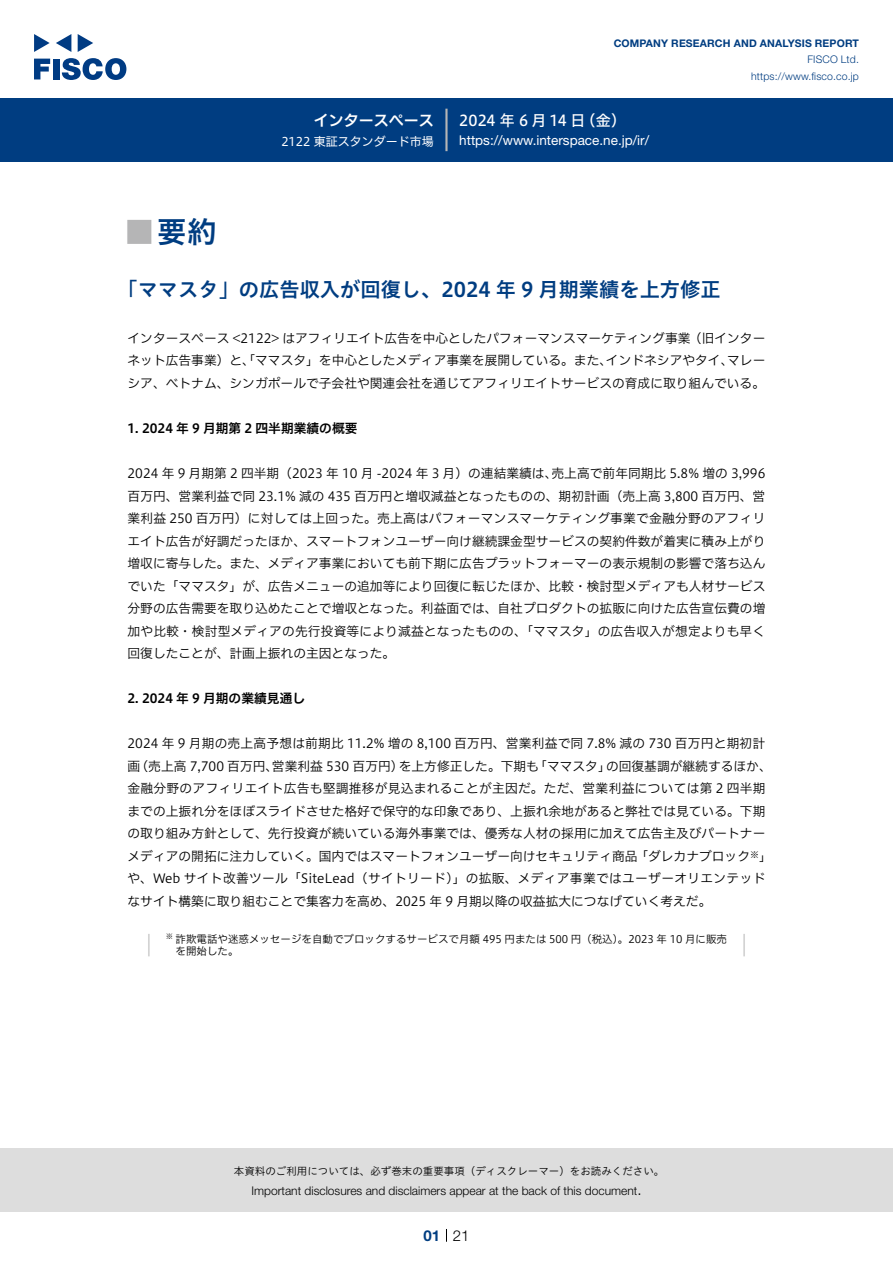
<style>
.page{position:relative;width:893px;height:1263px;background:#fff}
.page>*{position:absolute;margin:0;border:0;box-sizing:border-box;transform-origin:0 0}
.t1{font:30px "Hiragino UD Sans Std N W6";color:#003d81}
.t2{font:24px "Hiragino UD Sans Std N W6";color:#b5b5b6}
.t3{font:20.25px "Hiragino UD Sans Std W6";color:#003d81}
.t4{font:15px "Hiragino UD Sans F Std N W5";color:#fff}
.t5{font:15px "Hiragino UD Sans F Std N W6";color:#fff}
.t6{font:300 15px "Helvetica Neue LT Std";color:#000}
.t7{font:700 15px "Helvetica Neue LT Std";color:#003d81}
.t8{font:13.5px "Helvetica Neue LT Std";color:#fff}
.t9{font:12.75px/22.5px "Hiragino UD Sans F Std N W3";color:#000}
.t10{font:12.75px "Hiragino UD Sans F Std N W3";letter-spacing:.02em;color:#000}
.t11{font:12.75px "Hiragino UD Sans F Std N W6";color:#000}
.t12{font:300 12px "Helvetica Neue LT Std";color:#000}
.t13{font:12px "Hiragino UD Sans F Std N W4";color:#fff}
.t14{font:10.5px "Hiragino UD Sans F Std N W3";color:#000}
.t15{font:10.5px "Hiragino UD Sans Std W3";color:#000}
.t16{font:700 10.5px "Helvetica Neue LT Std";letter-spacing:.015em;color:#003d81}
.t17{font:300 10.5px/16.5px "Helvetica Neue LT Std";letter-spacing:.015em;color:#003d81;text-align:right}
.t18{font:8.85px "Hiragino UD Sans F Std N W3";color:#000}
.t19{font:7.35px "Hiragino UD Sans F Std N W3";color:#000}
</style>
<div class="page">
<div style="left:0;top:1148px;width:893px;height:64px;background:#ddd"></div>
<svg style="left:34px;top:59px;width:16px;height:20px"></svg>
<div style="left:53px;top:59px;width:6px;height:20px;background:#003b83"></div>
<svg style="left:62px;top:58px;width:64px;height:22px"></svg>
<svg style="left:34px;top:34px;width:16px;height:18px"></svg>
<svg style="left:78px;top:34px;width:15px;height:18px"></svg>
<svg style="left:56px;top:34px;width:15px;height:18px"></svg>
<div style="left:0;top:98px;width:893px;height:64px;background:#003d81"></div>
<hr style="left:445px;top:109px;width:3px;height:42px;background:#b5b5b6">
<svg style="left:446px;top:1229px;width:1px;height:13px"></svg>
<hr style="left:148px;top:934px;width:2px;height:22px;background:#d3d3d3">
<hr style="left:743px;top:934px;width:2px;height:22px;background:#d3d3d3">
<p class="t5" style="left:314px;top:109px;width:121px">インタースペース</p>
<p class="t13" style="left:281px;top:132px;width:154px">2122 東証スタンダード市場</p>
<p class="t16" style="left:614px;top:37px;width:247px">COMPANY RESEARCH AND ANALYSIS REPORT</p>
<p class="t17" style="left:751px;top:51px;width:109px">FISCO Ltd. https://www.fisco.co j p.</p>
<p class="t4" style="left:581px;top:109px;width:47px">（金(</p>
<p class="t4" style="left:459px;top:109px;width:128px">2024 年 6 月 14 日</p>
<p class="t8" style="left:459px;top:132px;width:191px">https://www.interspace. n e j p. /i r/</p>
<h1 class="t1" style="left:157px;top:209px;width:61px">要約</h1>
<h2 class="t2" style="left:128px;top:213px;width:25px">█</h2>
<h3 class="t3" style="left:117px;top:274px;width:605px">「ママスタ」の広告収入が回復し、2024 年 9 月期業績を上方修正</h3>
<p class="t9" style="left:128px;top:326px;width:639px;text-align:right">インタースペース &lt;2122&gt; はアフィリエイト広告を中心としたパフォーマンスマーケティング事業（旧インターマレー</p>
<p class="t9" style="left:128px;top:349px;width:639px">ネット広告事業）と、「ママスタ」を中心としたメディア事業を展開している。また、<br>シア、ベトナム、シンガポールで子会社や関連会社を通じてアフィリエイトサービスの育成に取り組んでいる。</p>
<p class="t11" style="left:128px;top:418px;width:231px">1. 2024 年 9 月期第 2 四半期業績の概要</p>
<p class="t9" style="left:552px;top:461px;width:215px">売上高で前年同期比 5.8% 増の 3,996</p>
<p class="t9" style="left:606px;top:349px;width:129px">インドネシアやタイ、</p>
<p class="t9" style="left:128px;top:461px;width:639px">2024 年 9 月期第 2 四半期（2023 年 10 月 -2024 年 3 月）の連結業績は、<br>百万円、営業利益で同 23.1% 減の 435 百万円と増収減益となったものの、期初計画（売上高 3,800 百万円、営業利益 250 百万円）に対しては上回った。売上高はパフォーマンスマーケティング事業で金融分野のアフィリエイト広告が好調だったほか、スマートフォンユーザー向け継続課金型サービスの契約件数が着実に積み上がり増収に寄与した。また、メディア事業においても前下期に広告プラットフォーマーの表示規制の影響で落ち込んでいた「ママスタ」が、広告メニューの追加等により回復に転じたほか、比較・検討型メディアも人材サービス分野の広告需要を取り込めたことで増収となった。利益面では、自社プロダクトの拡販に向けた広告宣伝費の増加や比較・検討型メディアの先行投資等により減益となったものの、「ママスタ」の広告収入が想定よりも早く回復したことが、計画上振れの主因となった。</p>
<p class="t11" style="left:128px;top:688px;width:179px">2. 2024 年 9 月期の業績見通し</p>
<p class="t9" style="left:606px;top:731px;width:167px;text-indent:-478px">2024 年 9 月期の売上高予想は前期比 11.2% 増の 8,100 百万円、営業利益で同 7.8% 減の 730 百万円と期初計の回復基調が継続するほか、</p>
<p class="t9" style="left:272px;top:754px;width:133px">営業利益 530 百万円）</p>
<p class="t9" style="left:136px;top:754px;width:144px">（売上高 7,700 百万円、</p>
<p class="t9" style="left:534px;top:754px;width:78px">「ママスタ」</p>
<p class="t9" style="left:399px;top:754px;width:142px">を上方修正した。下期も</p>
<p class="t9" style="left:128px;top:754px;width:14px">画</p>
<p class="t10" style="left:128px;top:779px;width:639px">金融分野のアフィリエイト広告も堅調推移が見込まれることが主因だ。ただ、営業利益については第 2 四半期</p>
<p class="t9" style="left:128px;top:799px;width:639px">までの上振れ分をほぼスライドさせた格好で保守的な印象であり、上振れ余地があると弊社では見ている。下期</p>
<p class="t9" style="left:128px;top:821px;width:639px">の取り組み方針として、先行投資が続いている海外事業では、優秀な人材の採用に加えて広告主及びパートナー</p>
<p class="t9" style="left:759px;top:844px;width:14px">「</p>
<p class="t9" style="left:635px;top:844px;width:116px">「ダレカナブロック</p>
<p class="t9" style="left:128px;top:844px;width:639px">メディアの開拓に注力していく。国内ではスマートフォンユーザー向けセキュリティ商品<br>や、Web サイト改善ツール「SiteLead（サイトリード）」の拡販、メディア事業ではユーザーオリエンテッドなサイト構築に取り組むことで集客力を高め、2025 年 9 月期以降の収益拡大につなげていく考えだ。</p>
<p class="t14" style="left:176px;top:931px;width:553px">詐欺電話や迷惑メッセージを自動でブロックするサービスで月額 495 円または 500 円（税込）。2023 年 10 月に販売</p>
<p class="t18" style="left:750px;top:847px;width:10px">※</p>
<p class="t19" style="left:166px;top:930px;width:9px">※</p>
<p class="t14" style="left:176px;top:943px;width:64px">を開始した。</p>
<p class="t15" style="left:234px;top:1163px;width:432px">本資料のご利用については、必ず巻末の重要事項（ディスクレーマー）をお読みください。</p>
<p class="t6" style="left:637px;top:1180px;width:6px">.</p>
<p class="t12" style="left:251px;top:1183px;width:387px">Important disclosures and disclaimers appear at the back of this document</p>
<p class="t7" style="left:423px;top:1226px;width:18px">01</p>
<p class="t6" style="left:453px;top:1226px;width:18px">21</p>
</div>
